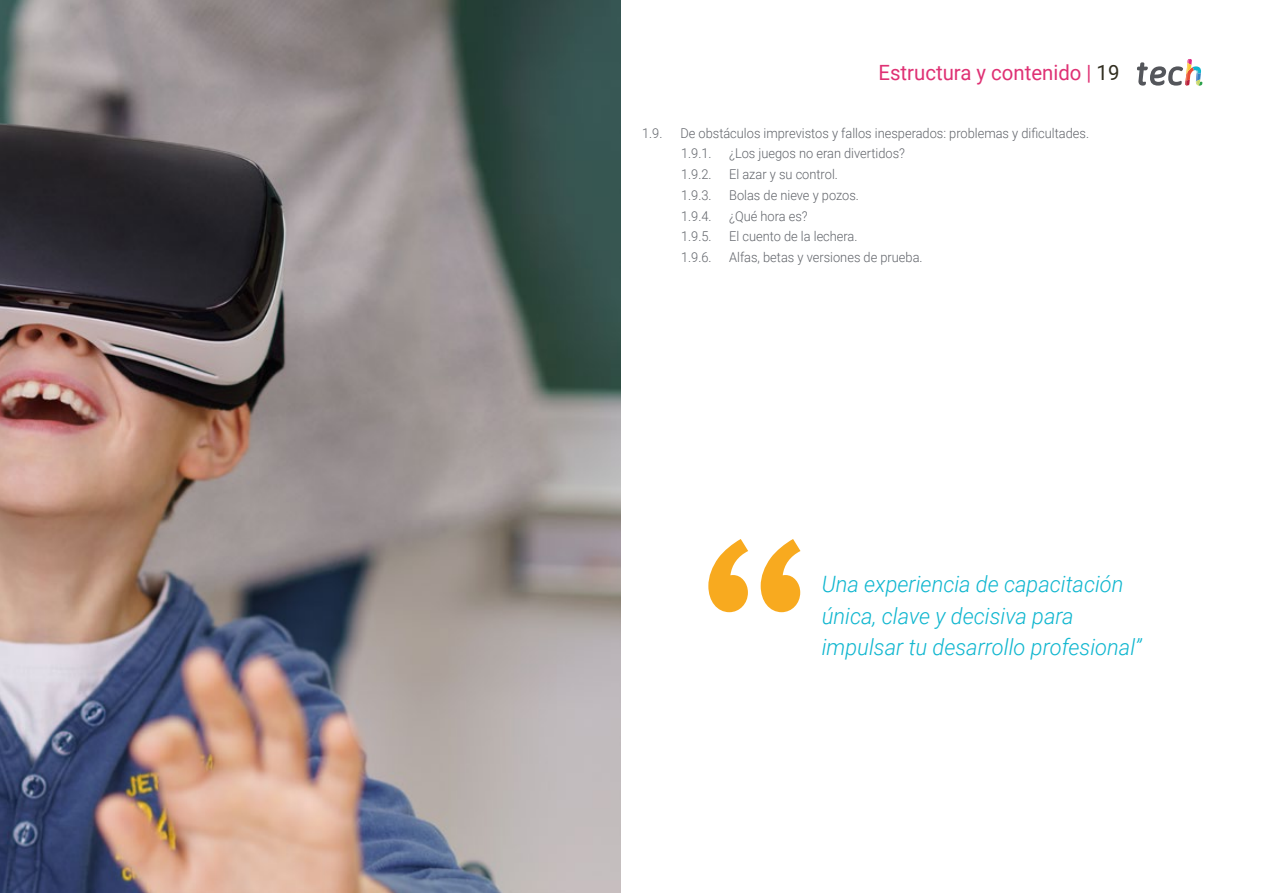
<style>
.page{position:relative;width:1263px;height:893px;background:#fff}
.page>*{position:absolute;margin:0;border:0;box-sizing:border-box;transform-origin:0 0}
.t1{font:italic 300 22.5px/31.5px "Roboto";color:#0fb6cf}
.t2{font:21px "Roboto";color:#df3174}
.t3{font:300 13.5px/20.7px "Roboto";color:#61646a;scale:.95 1}
.s1{color:#312e20}
</style>
<div class="page">
<img style="left:0;top:0;width:621px;height:893px">
<svg style="left:708px;top:539px;width:92px;height:73px"></svg>
<svg style="left:1137px;top:59px;width:65px;height:27px"></svg>
<h2 class="t2" style="left:878px;top:57px;width:242px">Estructura y contenido | <span class="s1">19</span></h2>
<p class="t3" style="left:642px;top:122px;width:23px">1.9.</p>
<p class="t3" style="left:680px;top:122px;width:432px">De obstáculos imprevistos y fallos inesperados: problemas y dificultades.<br>1.9.1.</p>
<p class="t3" style="left:729px;top:143px;width:187px">¿Los juegos no eran divertidos?</p>
<p class="t3" style="left:681px;top:164px;width:34px">1.9.2.</p>
<p class="t3" style="left:729px;top:164px;width:116px">El azar y su control.</p>
<p class="t3" style="left:681px;top:184px;width:34px">1.9.3.</p>
<p class="t3" style="left:729px;top:184px;width:138px">Bolas de nieve y pozos.</p>
<p class="t3" style="left:681px;top:205px;width:34px">1.9.4.</p>
<p class="t3" style="left:729px;top:205px;width:84px">¿Qué hora es?</p>
<p class="t3" style="left:681px;top:226px;width:34px">1.9.5.</p>
<p class="t3" style="left:729px;top:226px;width:137px">El cuento de la lechera.</p>
<p class="t3" style="left:681px;top:247px;width:34px">1.9.6.</p>
<p class="t3" style="left:729px;top:247px;width:205px">Alfas, betas y versiones de prueba.</p>
<h1 class="t1" style="left:822px;top:568px;width:321px">Una experiencia de capacitación única, clave y decisiva para impulsar tu desarrollo profesional”</h1>
</div>
